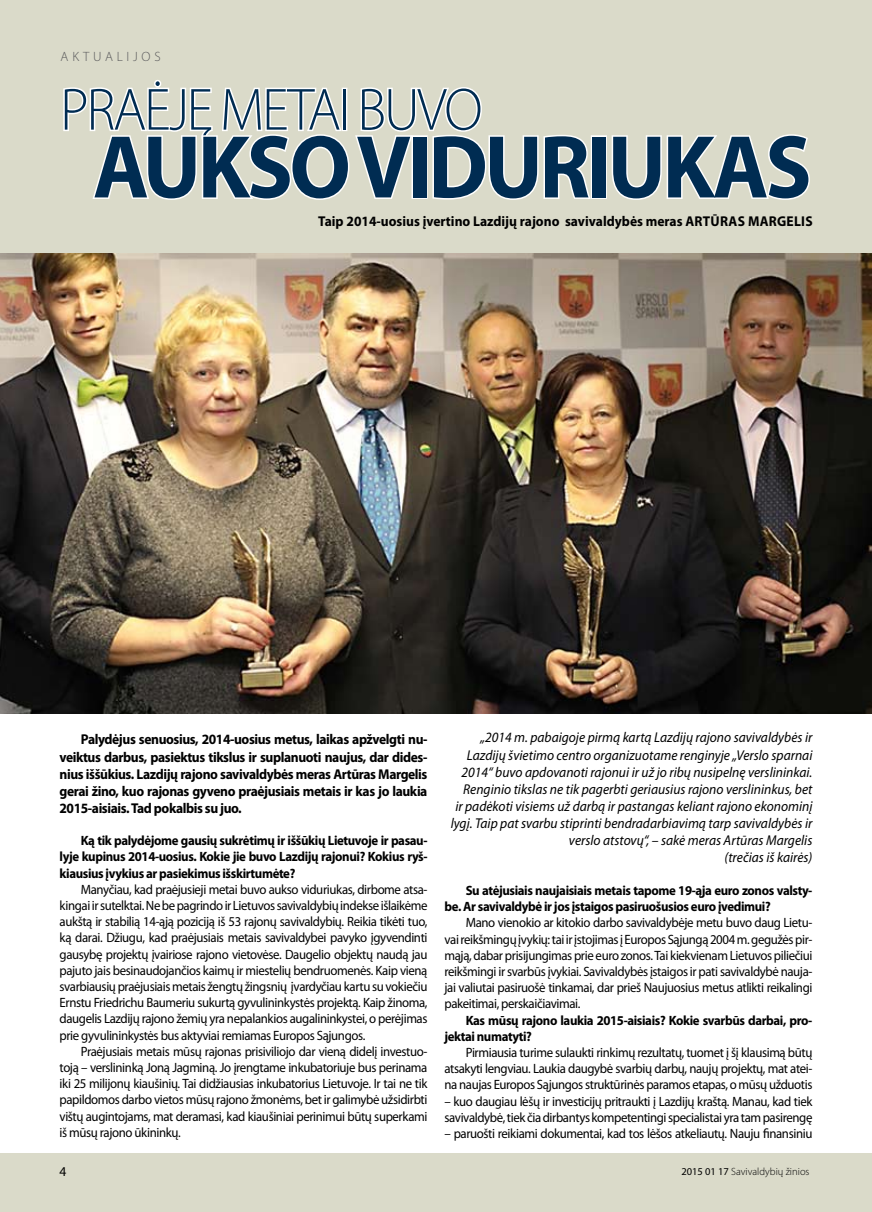
<style>
.page{position:relative;width:872px;height:1212px;background:#fff}
.page>*{position:absolute;margin:0;border:0;box-sizing:border-box;transform-origin:0 0}
.t1{font:700 90px "Myriad Pro";letter-spacing:-.04em;color:#002c52;scale:.95 1}
.t2{font:300 60px "Myriad Pro";letter-spacing:-.04em;color:#002c52;scale:.95 1}
.t3{font:italic 14.25px/17.1px "Myriad Pro";color:#000;text-align:right;scale:.95 1}
.t4{font:700 14.25px/17.1px "Myriad Pro";letter-spacing:-.03em;color:#000;text-align:justify;scale:.95 1}
.t5{font:700 14.25px "Myriad Pro";color:#000;scale:.95 1}
.t6{font:13.5px/16.2px "Myriad Pro";letter-spacing:-.03em;color:#000;text-align:justify;scale:.95 1}
.t7{font:700 13.5px/16.2px "Myriad Pro";letter-spacing:-.03em;color:#000;scale:.95 1}
.t8{font:300 13.5px "Myriad Pro";letter-spacing:.28em;color:#58585a}
.t9{font:300 10.5px "Myriad Pro";color:#000}
.s1{font-weight:400}
</style>
<div class="page">
<div style="left:0;top:0;width:871px;height:428px;background:#dadac9"></div>
<svg style="left:63px;top:80px;width:528px;height:120px"></svg>
<div style="left:591px;top:135px;width:16px;height:64px;border:3px solid #fff"></div>
<svg style="left:611px;top:134px;width:199px;height:66px"></svg>
<img style="left:0;top:253px;width:871px;height:460px">
<div style="left:0;top:1153px;width:871px;height:59px;background:#dadac9"></div>
<p class="t8" style="left:61px;top:49px;width:102px">aktual ijos</p>
<h2 class="t2" style="left:60px;top:74px;width:446px">Praėję metai buvo</h2>
<h1 class="t1" style="left:93px;top:108px;width:758px">aukso viduriukas</h1>
<p class="t5" style="left:318px;top:212px;width:522px">Taip 2014-uosius įvertino Lazdijų rajono savivaldybės meras Artūras Margelis</p>
<p class="t4" style="left:60px;top:730px;width:389px;text-indent:21px">Palydėjus senuosius, 2014-uosius metus, laikas apžvelgti nu&shy;veiktus darbus, pasiektus tikslus ir suplanuoti naujus, dar dides&shy;nius iššūkius. Lazdijų rajono savivaldybės meras Artūras Margelis gerai žino, kuo rajonas gyveno praėjusiais metais ir kas jo laukia 2015-aisiais. Tad pokalbis su juo.</p>
<p class="t7" style="left:60px;top:832px;width:389px;text-align:justify;text-indent:21px">Ką tik palydėjome gausių sukrėtimų ir iššūkių Lietuvoje ir pasau&shy;lyje kupinus 2014-uosius. Kokie jie buvo Lazdijų rajonui? Kokius ryš&shy;kiausius įvykius ar pasiekimus išskirtumėte?</p>
<p class="t6" style="left:60px;top:881px;width:389px;text-indent:21px">Manyčiau, kad praėjusieji metai buvo aukso viduriukas, dirbome atsa&shy;kingai ir sutelktai. Ne be pagrindo ir Lietuvos savivaldybių indekse išlaikėme aukštą ir stabilią 14-ąją poziciją iš 53 rajonų savivaldybių. Reikia tikėti tuo, ką darai. Džiugu, kad praėjusiais metais savivaldybei pavyko įgyvendinti gausybę projektų įvairiose rajono vietovėse. Daugelio objektų naudą jau pajuto jais besinaudojančios kaimų ir miestelių bendruomenės. Kaip vieną svarbiausių praėjusiais metais žengtų žingsnių įvardyčiau kartu su vokiečiu Ernstu Friedrichu Baumeriu sukurtą gyvulininkystės projektą. Kaip žinoma, daugelis Lazdijų rajono žemių yra nepalankios augalininkystei, o perėjimas prie gyvulininkystės bus aktyviai remiamas Europos Sąjungos.</p>
<p class="t6" style="left:60px;top:1043px;width:389px;text-indent:21px">Praėjusiais metais mūsų rajonas prisiviliojo dar vieną didelį investuo&shy;toją – verslininką Joną Jagminą. Jo įrengtame inkubatoriuje bus perinama iki 25 milijonų kiaušinių. Tai didžiausias inkubatorius Lietuvoje. Ir tai ne tik papildomos darbo vietos mūsų rajono žmonėms, bet ir galimybė užsidirbti vištų augintojams, mat deramasi, kad kiaušiniai perinimui būtų superkami iš mūsų rajono ūkininkų.</p>
<p class="t3" style="left:451px;top:729px;width:382px">„2014 m. pabaigoje pirmą kartą Lazdijų rajono savivaldybės ir Lazdijų švietimo centro organizuotame renginyje „Verslo sparnai 2014“ buvo apdovanoti rajonui ir už jo ribų nusipelnę verslininkai.<br>Renginio tikslas ne tik pagerbti geriausius rajono verslininkus, bet<br>ir padėkoti visiems už darbą ir pastangas keliant rajono ekonominį lygį. Taip pat svarbu stiprinti bendradarbiavimą tarp savivaldybės ir verslo atstovų“, – sakė meras Artūras Margelis<br>(trečias iš kairės)</p>
<p class="t7" style="left:444px;top:882px;width:389px;text-indent:21px">Su atėjusiais naujaisiais metais tapome 19-ąja euro zonos valsty&shy;be. Ar savivaldybė ir jos įstaigos pasiruošusios euro įvedimui?</p>
<p class="t6" style="left:444px;top:914px;width:389px;text-indent:21px">Mano vienokio ar kitokio darbo savivaldybėje metu buvo daug Lietu&shy;vai reikšmingų įvykių: tai ir įstojimas į Europos Sąjungą 2004 m. gegužės pir&shy;mąją, dabar prisijungimas prie euro zonos. Tai kiekvienam Lietuvos piliečiui reikšmingi ir svarbūs įvykiai. Savivaldybės įstaigos ir pati savivaldybė nauja&shy;jai valiutai pasiruošė tinkamai, dar prieš Naujuosius metus atlikti reikalingi pakeitimai, perskaičiavimai.</p>
<p class="t7" style="left:444px;top:1011px;width:389px;text-indent:21px">Kas mūsų rajono laukia 2015-aisiais? Kokie svarbūs darbai, pro&shy;jektai numatyti?</p>
<p class="t6" style="left:444px;top:1044px;width:389px;text-indent:21px">Pirmiausia turime sulaukti rinkimų rezultatų, tuomet į šį klausimą būtų atsakyti lengviau. Laukia daugybė svarbių darbų, naujų projektų, mat atei&shy;na naujas Europos Sąjungos struktūrinės paramos etapas, o mūsų užduotis</p>
<p class="t6" style="left:444px;top:1093px;width:389px">– kuo daugiau lėšų ir investicijų pritraukti į Lazdijų kraštą. Manau, kad tiek savivaldybė, tiek čia dirbantys kompetentingi specialistai yra tam pasirengę</p>
<p class="t6" style="left:444px;top:1125px;width:389px">– paruošti reikiami dokumentai, kad tos lėšos atkeliautų. Nauju finansiniu</p>
<p class="t9" style="left:681px;top:1165px;width:129px"><span class="s1">2015 01 17</span> Savivaldybių žinios</p>
</div>
